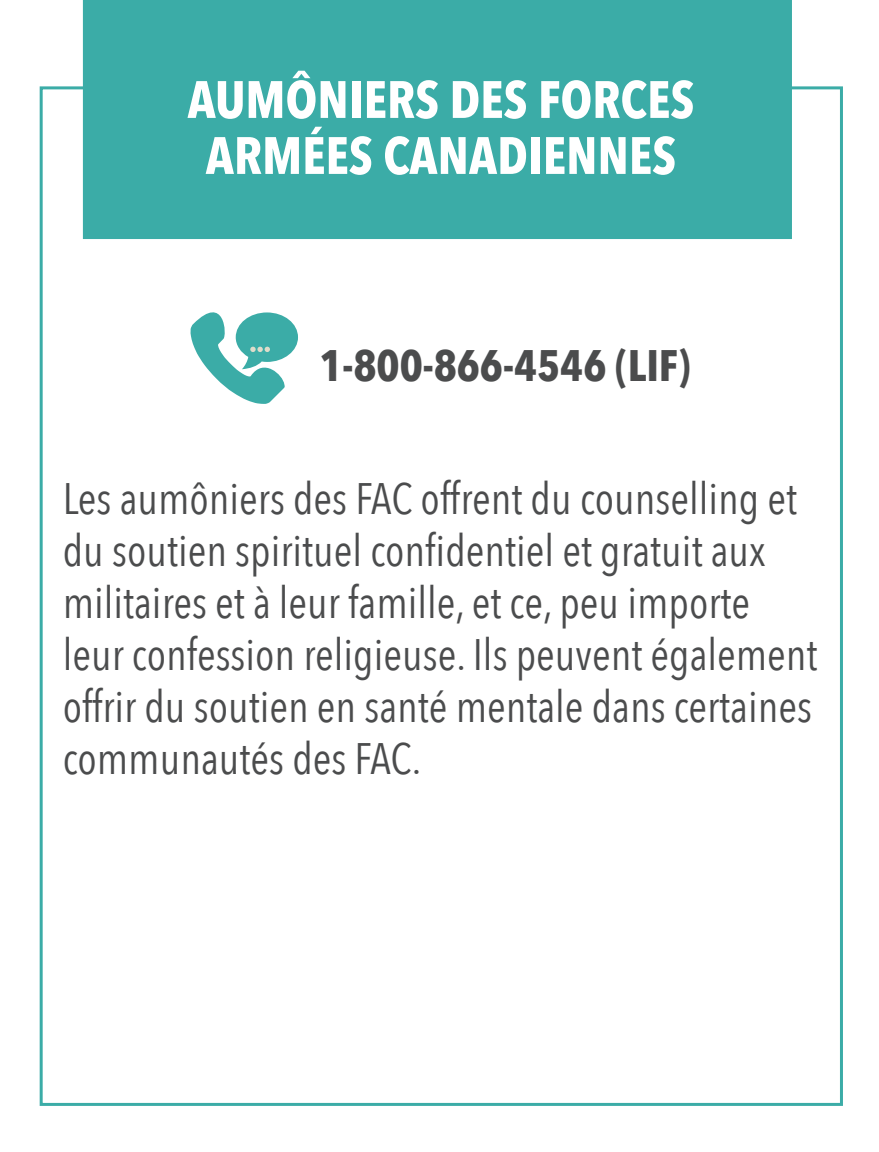
<style>
.page{position:relative;width:879px;height:1152px;background:#fff}
.page>*{position:absolute;margin:0;border:0;box-sizing:border-box;transform-origin:0 0}
.t1{font:700 52px/56px "Avenir Next Condensed";color:#fff;text-align:center}
.t2{font:44px/52px "Avenir Next Condensed";color:#4b4c4d}
.t3{font:700 44px "Avenir Next Condensed";color:#4b4c4d}
</style>
<div class="page">
<div style="left:83px;top:0;width:708px;height:239px;background:#3baca7"></div>
<svg style="left:190px;top:312px;width:108px;height:92px"></svg>
<p class="t1" style="left:187px;top:71px;width:508px">AUMÔNIERS DES FORCES<br>ARMÉES CANADIENNES</p>
<p class="t3" style="left:319px;top:339px;width:372px">1-800-866-4546 (LIF)</p>
<p class="t2" style="left:63px;top:470px;width:756px">Les aumôniers des FAC offrent du counselling et du soutien spirituel confidentiel et gratuit aux militaires et à leur famille, et ce, peu importe leur confession religieuse. Ils peuvent également offrir du soutien en santé mentale dans certaines communautés des FAC.</p>
</div>
